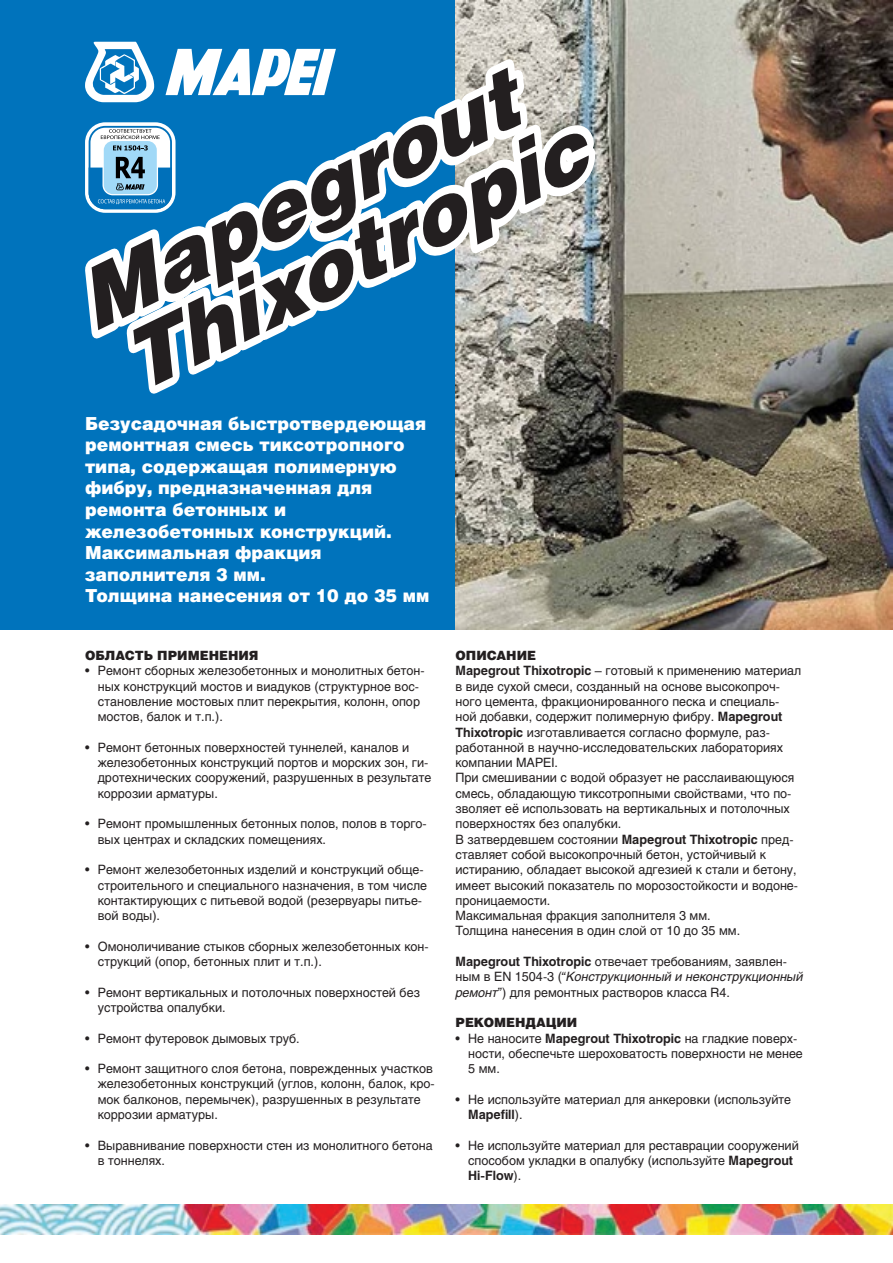
<style>
.page{position:relative;width:893px;height:1263px;background:#fff}
.page>*{position:absolute;margin:0;border:0;box-sizing:border-box;transform-origin:0 0}
.t1{font:900 18px/21.6px "Helios";color:#fff;scale:.96 1}
.t2{font:12.75px/15.3px "Helios";color:#231f20}
.заголовок{font:900 12.75px "Helios";color:#231f20}
.s1{font-weight:700}
.s2{font-style:italic}
</style>
<div class="page">
<div style="left:0;top:0;width:893px;height:629px;background:#0073bc"></div>
<img style="left:456px;top:0;width:437px;height:629px">
<img style="left:0;top:1204px;width:893px;height:31px">
<svg style="left:455px;top:86px;width:154px;height:345px"></svg>
<svg style="left:85px;top:39px;width:453px;height:315px"></svg>
<svg style="left:133px;top:109px;width:459px;height:299px"></svg>
<svg style="left:92px;top:61px;width:431px;height:285px"></svg>
<svg style="left:85px;top:122px;width:91px;height:91px"></svg>
<svg style="left:89px;top:126px;width:83px;height:83px"></svg>
<p class="t1" style="left:85px;top:411px;width:357px">Безусадочная быстротвердеющая</p>
<p class="t1" style="left:85px;top:433px;width:334px">ремонтная смесь тиксотропного</p>
<p class="t1" style="left:85px;top:455px;width:326px">типа, содержащая полимерную</p>
<p class="t1" style="left:85px;top:476px;width:301px">фибру, предназначенная для</p>
<p class="t1" style="left:85px;top:498px;width:321px">ремонта бетонных и железобетонных конструкций.</p>
<p class="t1" style="left:85px;top:541px;width:248px">Максимальная фракция заполнителя 3 мм.</p>
<p class="t1" style="left:85px;top:584px;width:360px">Толщина нанесения от 10 до 35 мм</p>
<p class="заголовок" style="left:85px;top:647px;width:175px">ОБЛАСТЬ ПРИМЕНЕНИЯ</p>
<p class="t2" style="left:98px;top:663px;width:328px;text-indent:-13px">• Ремонт сборных железобетонных и монолитных бетон&shy;ных конструкций мостов и виадуков (структурное вос&shy;становление мостовых плит перекрытия, колонн, опор мостов, балок и т.п.).</p>
<p class="t2" style="left:98px;top:739px;width:335px;text-indent:-13px">• Ремонт бетонных поверхностей туннелей, каналов и железобетонных конструкций портов и морских зон, ги&shy;дротехнических сооружений, разрушенных в результате коррозии арматуры.</p>
<p class="t2" style="left:98px;top:816px;width:331px;text-indent:-13px">• Ремонт промышленных бетонных полов, полов в торго&shy;вых центрах и складских помещениях.</p>
<p class="t2" style="left:98px;top:862px;width:331px;text-indent:-13px">• Ремонт железобетонных изделий и конструкций обще&shy;строительного и специального назначения, в том числе контактирующих с питьевой водой (резервуары питье&shy;вой воды).</p>
<p class="t2" style="left:98px;top:938px;width:332px;text-indent:-13px">• Омоноличивание стыков сборных железобетонных кон&shy;струкций (опор, бетонных плит и т.п.).</p>
<p class="t2" style="left:98px;top:984px;width:324px;text-indent:-13px">• Ремонт вертикальных и потолочных поверхностей без устройства опалубки.</p>
<p class="t2" style="left:85px;top:1030px;width:216px">• Ремонт футеровок дымовых труб.</p>
<p class="t2" style="left:98px;top:1061px;width:338px;text-indent:-13px">• Ремонт защитного слоя бетона, поврежденных участков железобетонных конструкций (углов, колонн, балок, кро&shy;мок балконов, перемычек), разрушенных в результате коррозии арматуры.</p>
<p class="t2" style="left:98px;top:1137px;width:337px;text-indent:-13px">• Выравнивание поверхности стен из монолитного бетона в тоннелях.</p>
<p class="заголовок" style="left:455px;top:647px;width:82px">ОПИСАНИЕ</p>
<p class="t2" style="left:455px;top:663px;width:347px"><span class="s1">Mapegrout Thixotropic</span> – готовый к применению материал в виде сухой смеси, созданный на основе высокопроч&shy;ного цемента, фракционированного песка и специаль&shy;ной добавки, содержит полимерную фибру. <span class="s1">Mapegrout Thixotropic</span> изготавливается согласно формуле, раз&shy;работанной в научно-исследовательских лабораториях компании MAPEI.</p>
<p class="t2" style="left:455px;top:770px;width:340px">При смешивании с водой образует не расслаивающуюся смесь, обладающую тиксотропными свойствами, что по&shy;зволяет её использовать на вертикальных и потолочных</p>
<p class="t2" style="left:455px;top:816px;width:167px">поверхностях без опалубки.</p>
<p class="t2" style="left:455px;top:831px;width:344px">В затвердевшем состоянии <span class="s1">Mapegrout Thixotropic</span> пред&shy;ставляет собой высокопрочный бетон, устойчивый к истиранию, обладает высокой адгезией к стали и бетону, имеет высокий показатель по морозостойкости и водоне&shy;проницаемости.</p>
<p class="t2" style="left:455px;top:908px;width:257px">Максимальная фракция заполнителя 3 мм.</p>
<p class="t2" style="left:455px;top:923px;width:286px">Толщина нанесения в один слой от 10 до 35 мм.</p>
<p class="t2" style="left:455px;top:954px;width:349px"><span class="s1">Mapegrout Thixotropic</span> отвечает требованиям, заявлен&shy;ным в EN 1504-3 (<span class="s2">“Конструкционный и неконструкционный ремонт”</span>) для ремонтных растворов класса R4.</p>
<p class="заголовок" style="left:455px;top:1015px;width:123px">РЕКОМЕНДАЦИИ</p>
<p class="t2" style="left:468px;top:1030px;width:336px;text-indent:-13px">• Не наносите <span class="s1">Mapegrout Thixotropic</span> на гладкие поверх&shy;ности, обеспечьте шероховатость поверхности не менее<br>5 мм.</p>
<p class="t2" style="left:468px;top:1092px;width:324px;text-indent:-13px">• Не используйте материал для анкеровки (используйте<br><span class="s1">Mapefill</span>).</p>
<p class="t2" style="left:468px;top:1137px;width:332px;text-indent:-13px">• Не используйте материал для реставрации сооружений способом укладки в опалубку (используйте <span class="s1">Mapegrout<br>Hi-Flow</span>).</p>
</div>
